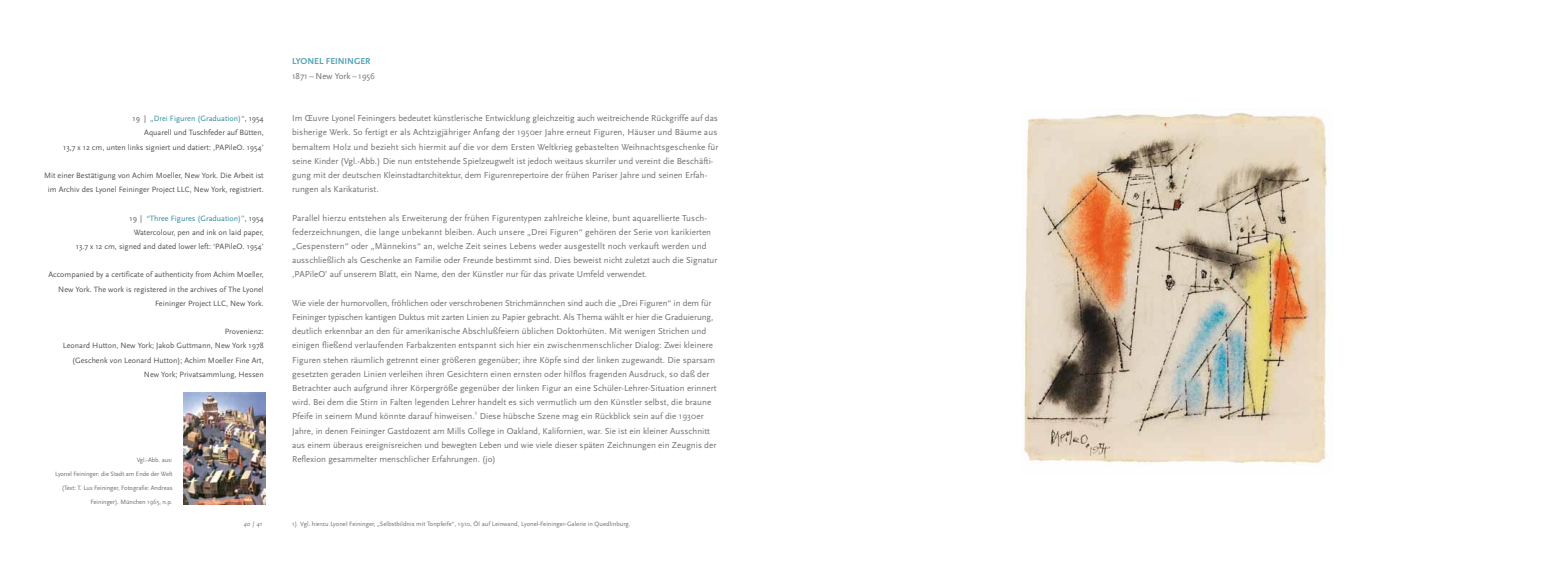
<style>
.page{position:relative;width:1560px;height:582px;background:#fff}
.page>*{position:absolute;margin:0;border:0;box-sizing:border-box;transform-origin:0 0}
.t1{font:9px/14.2px "Scala Sans";letter-spacing:.005em;color:#707172}
.t2{font:700 9px "Scala Sans";letter-spacing:-.005em;color:#55a3b6}
.t3{font:8px/14.2px "Scala Sans";color:#505153;text-align:right}
.t4{font:6.5px/14.2px "Scala Sans";letter-spacing:-.01em;color:#707172;text-align:right}
.t5{font:italic 6.5px "Scala Sans";color:#707172}
.s1{color:#318b9b}
</style>
<div class="page">
<img style="left:1023px;top:112px;width:304px;height:352px">
<img style="left:183px;top:392px;width:82px;height:112px">
<p class="t3" style="left:63px;top:111px;width:202px">19 | <span class="s1">„Drei Figuren (Graduation)“</span>, 1954<br>Aquarell und Tuschfeder auf Bütten,<br>13,7 x 12 cm, unten links signiert und datiert: ‚PAPileO. 1954’</p>
<p class="t3" style="left:44px;top:168px;width:221px;text-align:center">Mit einer Bestätigung von Achim Moeller, New York. Die Arbeit ist im Archiv des Lyonel Feininger Project LLC, New York, registriert.</p>
<p class="t3" style="left:76px;top:211px;width:189px">19 | <span class="s1">“Three Figures (Graduation)”</span>, 1954<br>Watercolour, pen and ink on laid paper,<br>13.7 x 12 cm, signed and dated lower left: ‘PAPileO. 1954’</p>
<p class="t3" style="left:48px;top:267px;width:217px">Accompanied by a certificate of authenticity from Achim Moeller,<br>New York. The work is registered in the archives of The Lyonel<br>Feininger Project LLC, New York.</p>
<p class="t3" style="left:63px;top:324px;width:202px">Provenienz:<br>Leonard Hutton, New York; Jakob Guttmann, New York 1978 (Geschenk von Leonard Hutton); Achim Moeller Fine Art, New York; Privatsammlung, Hessen</p>
<p class="t4" style="left:55px;top:452px;width:119px">Vgl.-Abb. aus:<br>Lyonel Feininger: die Stadt am Ende der Welt (Text: T. Lux Feininger, Fotografie: Andreas Feininger). München 1965, n.p.</p>
<p class="t5" style="left:244px;top:519px;width:20px">40 | 41</p>
<p class="t2" style="left:292px;top:57px;width:80px">LYONEL FEININGER</p>
<p class="t1" style="left:292px;top:69px;width:84px">1871 – New York – 1956</p>
<p class="t1" style="left:292px;top:111px;width:428px">Im Œuvre Lyonel Feiningers bedeutet künstlerische Entwicklung gleichzeitig auch weitreichende Rückgriffe auf das bisherige Werk. So fertigt er als Achtzigjähriger Anfang der 1950er Jahre erneut Figuren, Häuser und Bäume aus bemaltem Holz und bezieht sich hiermit auf die vor dem Ersten Weltkrieg gebastelten Weihnachtsgeschenke für seine Kinder (Vgl.-Abb.) Die nun entstehende Spielzeugwelt ist jedoch weitaus skurriler und vereint die Beschäfti&shy;gung mit der deutschen Kleinstadtarchitektur, dem Figurenrepertoire der frühen Pariser Jahre und seinen Erfah&shy;rungen als Karikaturist.</p>
<p class="t1" style="left:292px;top:210px;width:427px">Parallel hierzu entstehen als Erweiterung der frühen Figurentypen zahlreiche kleine, bunt aquarellierte Tusch&shy;federzeichnungen, die lange unbekannt bleiben. Auch unsere „Drei Figuren“ gehören der Serie von karikierten „Gespenstern“ oder „Männekins“ an, welche Zeit seines Lebens weder ausgestellt noch verkauft werden und ausschließlich als Geschenke an Familie oder Freunde bestimmt sind. Dies beweist nicht zuletzt auch die Signatur ‚PAPileO’ auf unserem Blatt, ein Name, den der Künstler nur für das private Umfeld verwendet.</p>
<p class="t1" style="left:292px;top:295px;width:426px">Wie viele der humorvollen, fröhlichen oder verschrobenen Strichmännchen sind auch die „Drei Figuren“ in dem für Feininger typischen kantigen Duktus mit zarten Linien zu Papier gebracht. Als Thema wählt er hier die Graduierung, deutlich erkennbar an den für amerikanische Abschlußfeiern üblichen Doktorhüten. Mit wenigen Strichen und einigen fließend verlaufenden Farbakzenten entspannt sich hier ein zwischenmenschlicher Dialog: Zwei kleinere Figuren stehen räumlich getrennt einer größeren gegenüber; ihre Köpfe sind der linken zugewandt. Die sparsam gesetzten geraden Linien verleihen ihren Gesichtern einen ernsten oder hilflos fragenden Ausdruck, so daß der Betrachter auch aufgrund ihrer Körpergröße gegenüber der linken Figur an eine Schüler-Lehrer-Situation erinnert wird. Bei dem die Stirn in Falten legenden Lehrer handelt es sich vermutlich um den Künstler selbst, die braune Pfeife in seinem Mund könnte darauf hinweisen.<sup>1</sup> Diese hübsche Szene mag ein Rückblick sein auf die 1930er Jahre, in denen Feininger Gastdozent am Mills College in Oakland, Kalifornien, war. Sie ist ein kleiner Ausschnitt aus einem überaus ereignisreichen und bewegten Leben und wie viele dieser späten Zeichnungen ein Zeugnis der Reflexion gesammelter menschlicher Erfahrungen. (jo)</p>
<p class="t4" style="left:292px;top:516px;width:340px">1) Vgl. hierzu Lyonel Feininger, „Selbstbildnis mit Tonpfeife“, 1910, Öl auf Leinwand, Lyonel-Feininger-Galerie in Quedlinburg.</p>
</div>
